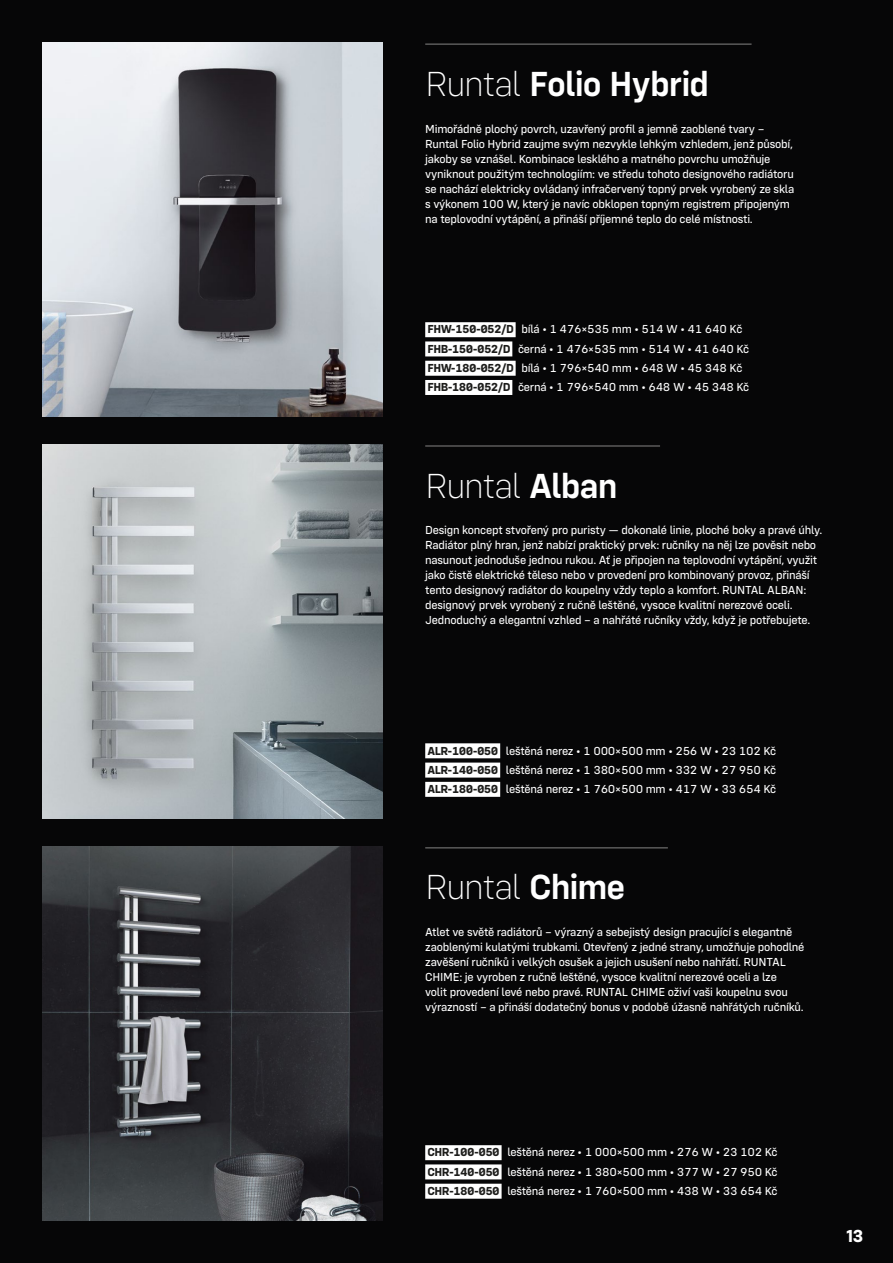
<style>
.page{position:relative;width:893px;height:1263px;background:#060607}
.page>*{position:absolute;margin:0;border:0;box-sizing:border-box;transform-origin:0 0}
.série{font:200 36px "Config";letter-spacing:-.035em;color:#fff}
.série-2{font:600 36px "Config";letter-spacing:-.025em;color:#fff}
.t1{font:700 18px "Config";color:#fff}
.popisky{font:12px/15px "Config Text";letter-spacing:-.02em;color:#fff}
.popisky_tabulka{font:12px "Config Text";letter-spacing:-.02em;color:#fff}
.s1{font-weight:200}
.s2{font-family:"Config";font-weight:700;color:#1d1d1b}
.s3{font-weight:600}
</style>
<div class="page">
<div style="left:425px;top:1145px;width:77px;height:15px;background:#fff"></div>
<div style="left:425px;top:1164px;width:77px;height:15px;background:#fff"></div>
<div style="left:425px;top:1184px;width:77px;height:15px;background:#fff"></div>
<img style="left:43px;top:846px;width:340px;height:374px">
<div style="left:425px;top:743px;width:75px;height:15px;background:#fff"></div>
<div style="left:425px;top:762px;width:75px;height:15px;background:#fff"></div>
<div style="left:425px;top:782px;width:75px;height:15px;background:#fff"></div>
<img style="left:43px;top:444px;width:340px;height:375px">
<div style="left:425px;top:322px;width:91px;height:15px;background:#fff"></div>
<div style="left:425px;top:341px;width:87px;height:15px;background:#fff"></div>
<div style="left:425px;top:361px;width:91px;height:15px;background:#fff"></div>
<div style="left:425px;top:380px;width:87px;height:15px;background:#fff"></div>
<img style="left:43px;top:43px;width:340px;height:374px">
<hr style="left:425px;top:847px;width:243px;height:1px;background:#706f6f">
<hr style="left:425px;top:445px;width:235px;height:2px;background:#706f6f">
<hr style="left:425px;top:44px;width:327px;height:1px;background:#706f6f">
<p class="série-2" style="left:425px;top:62px;width:285px"><span class="s1">Runtal</span> Folio Hybrid</p>
<p class="popisky" style="left:425px;top:121px;width:371px">Mimořádně plochý povrch, uzavřený profil a jemně zaoblené tvary – Runtal Folio Hybrid zaujme svým nezvykle lehkým vzhledem, jenž působí, jakoby se vznášel. Kombinace lesklého a matného povrchu umožňuje vyniknout použitým technologiím: ve středu tohoto designového radiátoru se nachází elektricky ovládaný infračervený topný prvek vyrobený ze skla s výkonem 100 W, který je navíc obklopen topným registrem připojeným na teplovodní vytápění, a přináší příjemné teplo do celé místnosti.</p>
<p class="popisky_tabulka" style="left:428px;top:322px;width:316px"><span class="s2">FHW-150-052/D</span> bílá • 1 476×535 mm • 514 W • 41 640 Kč</p>
<p class="popisky_tabulka" style="left:428px;top:342px;width:323px"><span class="s2">FHB-150-052/D</span> černá • 1 476×535 mm • 514 W • 41 640 Kč</p>
<p class="popisky_tabulka" style="left:428px;top:361px;width:316px"><span class="s2">FHW-180-052/D</span> bílá • 1 796×540 mm • 648 W • 45 348 Kč</p>
<p class="popisky_tabulka" style="left:428px;top:380px;width:323px"><span class="s2">FHB-180-052/D</span> černá • 1 796×540 mm • 648 W • 45 348 Kč</p>
<p class="série" style="left:425px;top:465px;width:194px">Runtal <span class="s3">Alban</span></p>
<p class="popisky" style="left:425px;top:523px;width:399px">Design koncept stvořený pro puristy — dokonalé linie, ploché boky a pravé úhly.<br>Radiátor plný hran, jenž nabízí praktický prvek: ručníky na něj lze pověsit nebo nasunout jednoduše jednou rukou. Ať je připojen na teplovodní vytápění, využit jako čistě elektrické těleso nebo v provedení pro kombinovaný provoz, přináší tento designový radiátor do koupelny vždy teplo a komfort. RUNTAL ALBAN: designový prvek vyrobený z ručně leštěné, vysoce kvalitní nerezové oceli.<br>Jednoduchý a elegantní vzhled – a nahřáté ručníky vždy, když je potřebujete.</p>
<p class="popisky_tabulka" style="left:428px;top:743px;width:350px"><span class="s2">ALR-100-050</span> leštěná nerez • 1 000×500 mm • 256 W • 23 102 Kč</p>
<p class="popisky_tabulka" style="left:428px;top:763px;width:350px"><span class="s2">ALR-140-050</span> leštěná nerez • 1 380×500 mm • 332 W • 27 950 Kč</p>
<p class="popisky_tabulka" style="left:428px;top:782px;width:350px"><span class="s2">ALR-180-050</span> leštěná nerez • 1 760×500 mm • 417 W • 33 654 Kč</p>
<p class="série" style="left:425px;top:867px;width:202px">Runtal <span class="s3">Chime</span></p>
<p class="popisky" style="left:425px;top:925px;width:381px">Atlet ve světě radiátorů – výrazný a sebejistý design pracující s elegantně zaoblenými kulatými trubkami. Otevřený z jedné strany, umožňuje pohodlné zavěšení ručníků i velkých osušek a jejich usušení nebo nahřátí. RUNTAL CHIME: je vyroben z ručně leštěné, vysoce kvalitní nerezové oceli a lze<br>volit provedení levé nebo pravé. RUNTAL CHIME oživí vaši koupelnu svou výrazností – a přináší dodatečný bonus v podobě úžasně nahřátých ručníků.</p>
<p class="popisky_tabulka" style="left:428px;top:1145px;width:352px"><span class="s2">CHR-100-050</span> leštěná nerez • 1 000×500 mm • 276 W • 23 102 Kč</p>
<p class="popisky_tabulka" style="left:428px;top:1165px;width:352px"><span class="s2">CHR-140-050</span> leštěná nerez • 1 380×500 mm • 377 W • 27 950 Kč</p>
<p class="popisky_tabulka" style="left:428px;top:1184px;width:352px"><span class="s2">CHR-180-050</span> leštěná nerez • 1 760×500 mm • 438 W • 33 654 Kč</p>
<h2 class="t1" style="left:846px;top:1225px;width:19px">13</h2>
</div>
